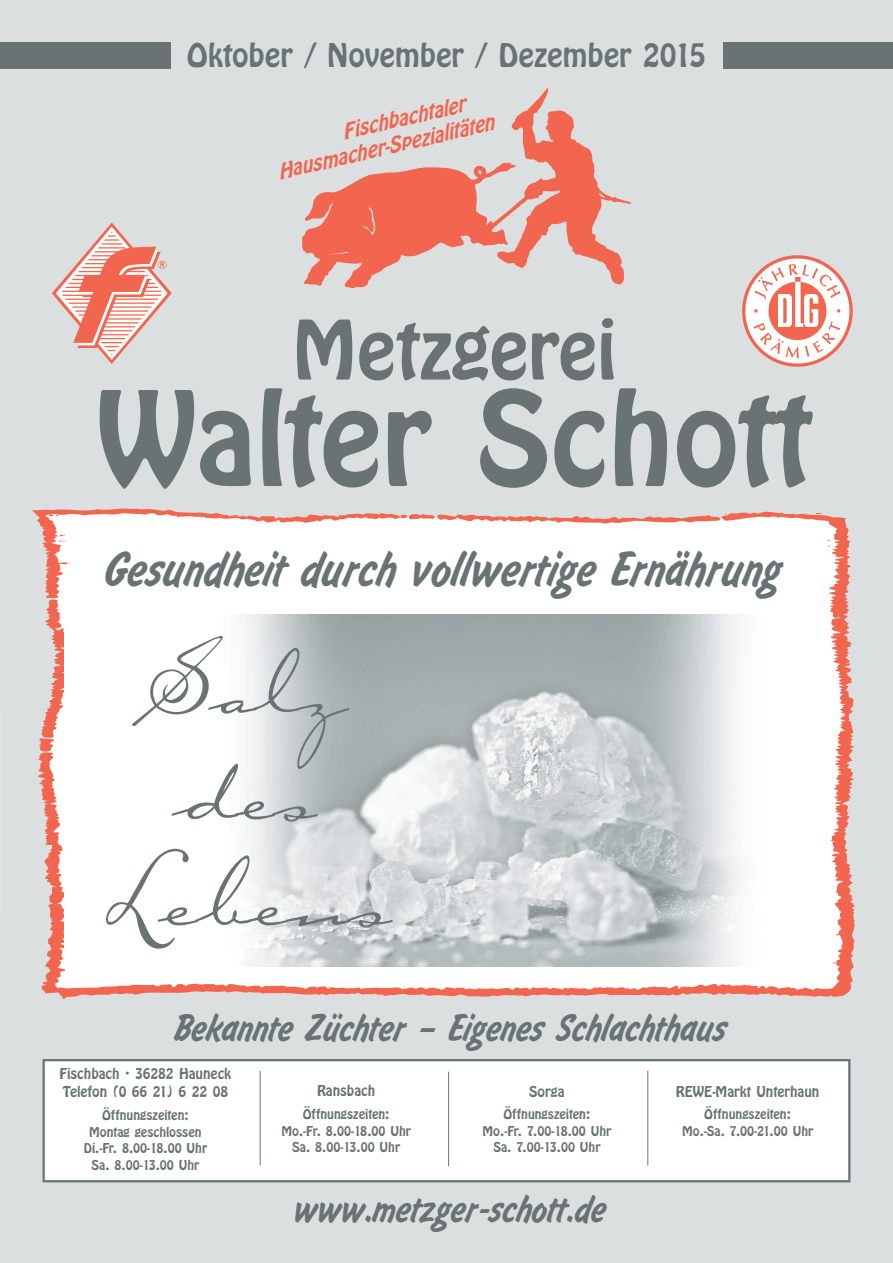
<style>
.page{position:relative;width:893px;height:1263px;background:#dbdfe0}
.page>*{position:absolute;margin:0;border:0;box-sizing:border-box;transform-origin:0 0}
.t1{font:144px "Hobo D";color:#697374}
.t2{font:141.3px/105.9px "Julia Hand Script";color:#697374;text-align:center;scale:.9 1}
.t3{font:90px "Hobo D";color:#697374}
.t4{font:48px "Slager";color:#697374}
.t5{font:37.5px "Slager";color:#697374}
.t6{font:36px "Hobo D";color:#697374}
.t7{font:italic 24.3px/24.3px "Hobo D";color:#f2664f}
.t8{font:16.5px/18px "Hobo D";color:#697374}
.t9{font:15px/16.5px "Hobo D";color:#697374;text-align:center}
</style>
<div class="page">
<svg style="left:302px;top:87px;width:329px;height:202px"></svg>
<img style="left:742px;top:256px;width:110px;height:110px">
<img style="left:52px;top:222px;width:120px;height:142px">
<div style="left:723px;top:43px;width:170px;height:26px;background:#697374"></div>
<div style="left:44px;top:1060px;width:805px;height:121px;background:#fff"></div>
<div style="left:43px;top:1059px;width:807px;height:123px;border:2px solid #697374"></div>
<hr style="left:260px;top:1071px;width:1px;height:94px;background:#697374">
<hr style="left:647px;top:1071px;width:1px;height:94px;background:#697374">
<hr style="left:448px;top:1071px;width:1px;height:95px;background:#697374">
<img style="left:0;top:712px;width:1px;height:196px">
<div style="left:0;top:43px;width:170px;height:26px;background:#697374"></div>
<svg style="left:36px;top:512px;width:819px;height:487px;background:#f8e5e1"></svg>
<svg style="left:836px;top:933px;width:4px;height:3px"></svg>
<img style="left:64px;top:615px;width:749px;height:352px">
<h3 class="t6" style="left:187px;top:33px;width:521px">Oktober / November / Dezember 2015</h3>
<h3 class="t7" style="left:269px;top:136px;width:223px;text-indent:72px;rotate:-13deg">Fischbachtaler<br>Hausmacher-Spezialitäten</h3>
<h3 class="t3" style="left:292px;top:296px;width:325px">Metzgerei</h3>
<h1 class="t1" style="left:97px;top:352px;width:716px">Walter Schott</h1>
<h3 class="t4" style="left:99px;top:541px;width:679px">Gesundheit durch vollwertige Ernährung</h3>
<h2 class="t2" style="left:102px;top:611px;width:327px">Salz des<br>Lebens</h2>
<h3 class="t5" style="left:170px;top:1005px;width:554px">Bekannte Züchter – Eigenes Schlachthaus</h3>
<p class="t8" style="left:59px;top:1064px;width:173px">Fischbach · 36282 Hauneck<br>Telefon (0 66 21) 6 22 08</p>
<p class="t9" style="left:84px;top:1107px;width:125px">Öffnungszeiten:<br>Montag geschlossen<br>Di.-Fr. 8.00-18.00 Uhr<br>Sa. 8.00-13.00 Uhr</p>
<p class="t8" style="left:317px;top:1081px;width:60px">Ransbach</p>
<p class="t9" style="left:281px;top:1106px;width:131px">Öffnungszeiten:<br>Mo.-Fr. 8.00-18.00 Uhr<br>Sa. 8.00-13.00 Uhr</p>
<p class="t8" style="left:529px;top:1082px;width:37px">Sorga</p>
<p class="t9" style="left:483px;top:1106px;width:130px">Öffnungszeiten:<br>Mo.-Fr. 7.00-18.00 Uhr<br>Sa. 7.00-13.00 Uhr</p>
<h3 class="t5" style="left:291px;top:1187px;width:313px">www.metzger-schott.de</h3>
<p class="t8" style="left:676px;top:1082px;width:145px">REWE-Markt Unterhaun</p>
<p class="t9" style="left:682px;top:1106px;width:132px">Öffnungszeiten:<br>Mo.-Sa. 7.00-21.00 Uhr</p>
</div>
